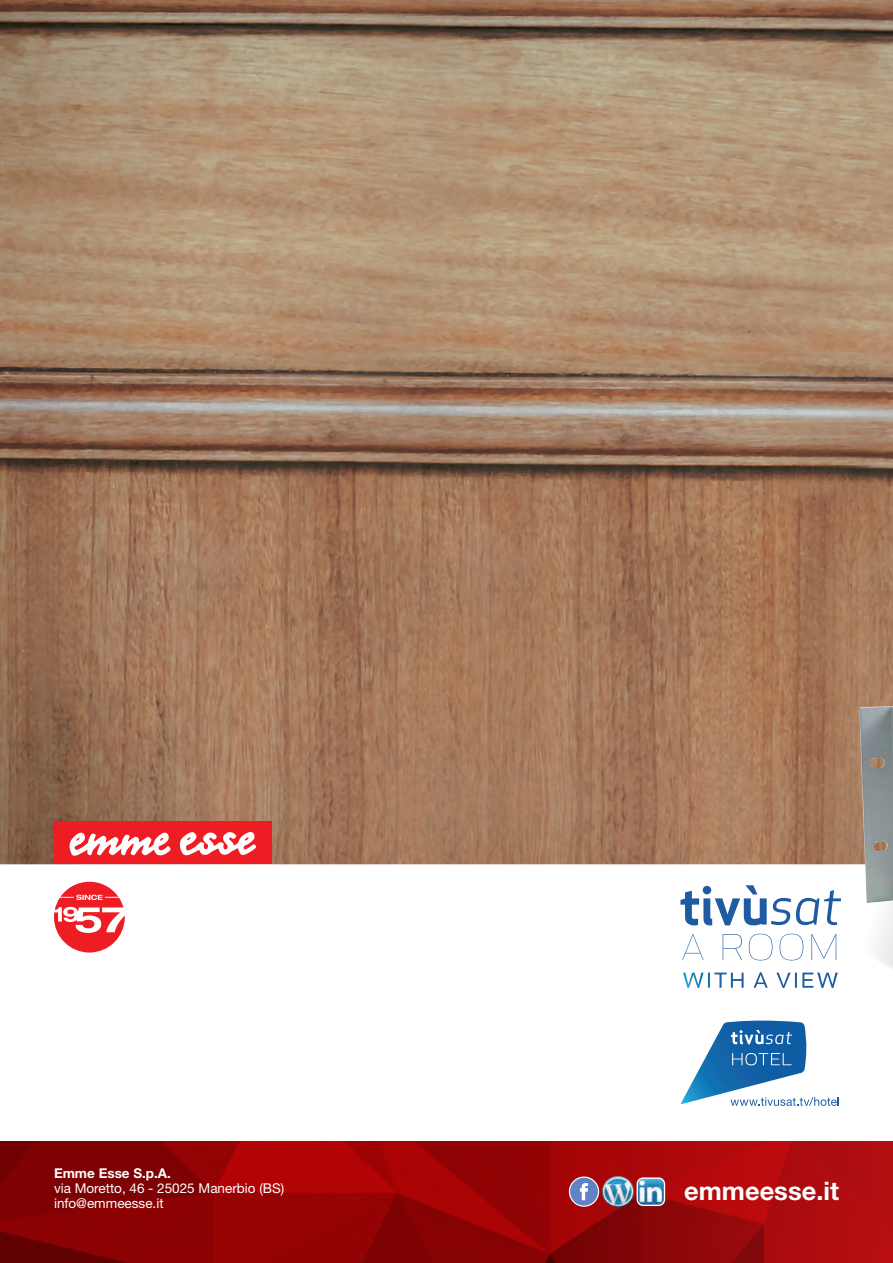
<style>
.page{position:relative;width:893px;height:1263px;background:#fff}
.page>*{position:absolute;margin:0;border:0;box-sizing:border-box;transform-origin:0 0}
.t1{font:700 25.5px "Helvetica Neue LT Std";color:#fff}
.t2{font:13.5px "Helvetica Neue LT Std";color:#fff}
.t3{font:700 13.5px "Helvetica Neue LT Std";color:#fff}
</style>
<div class="page">
<img style="left:0;top:0;width:893px;height:864px">
<img style="left:0;top:1141px;width:893px;height:122px">
<img style="left:602px;top:1175px;width:32px;height:33px">
<svg style="left:54px;top:882px;width:71px;height:70px"></svg>
<div style="left:54px;top:821px;width:218px;height:43px;background:#ee1d23"></div>
<svg style="left:69px;top:832px;width:102px;height:24px"></svg>
<svg style="left:180px;top:832px;width:76px;height:24px"></svg>
<svg style="left:680px;top:885px;width:161px;height:40px"></svg>
<svg style="left:682px;top:934px;width:22px;height:26px"></svg>
<svg style="left:723px;top:934px;width:19px;height:26px"></svg>
<svg style="left:749px;top:934px;width:23px;height:26px"></svg>
<svg style="left:780px;top:934px;width:23px;height:26px"></svg>
<svg style="left:811px;top:934px;width:25px;height:26px"></svg>
<svg style="left:683px;top:972px;width:61px;height:16px"></svg>
<svg style="left:754px;top:972px;width:14px;height:16px"></svg>
<svg style="left:776px;top:972px;width:62px;height:16px"></svg>
<svg style="left:680px;top:1020px;width:159px;height:86px"></svg>
<img style="left:854px;top:692px;width:39px;height:277px">
<img style="left:637px;top:1178px;width:27px;height:27px">
<div style="left:637px;top:1177px;width:28px;height:29px;border:1px solid #fff;border-radius:6px"></div>
<div style="left:569px;top:1177px;width:30px;height:29px;background:#6182c4;border-radius:50%"></div>
<div style="left:569px;top:1176px;width:30px;height:31px;border:1px solid #fff;border-radius:50%"></div>
<svg style="left:580px;top:1183px;width:8px;height:17px"></svg>
<p class="t3" style="left:54px;top:1165px;width:118px">Emme Esse S.p.A.</p>
<p class="t2" style="left:54px;top:1180px;width:232px">via Moretto, 46 - 25025 Manerbio (BS)</p>
<p class="t2" style="left:54px;top:1195px;width:111px">info@emmeesse.it</p>
<p class="t1" style="left:684px;top:1175px;width:156px">emmeesse.it</p>
</div>
